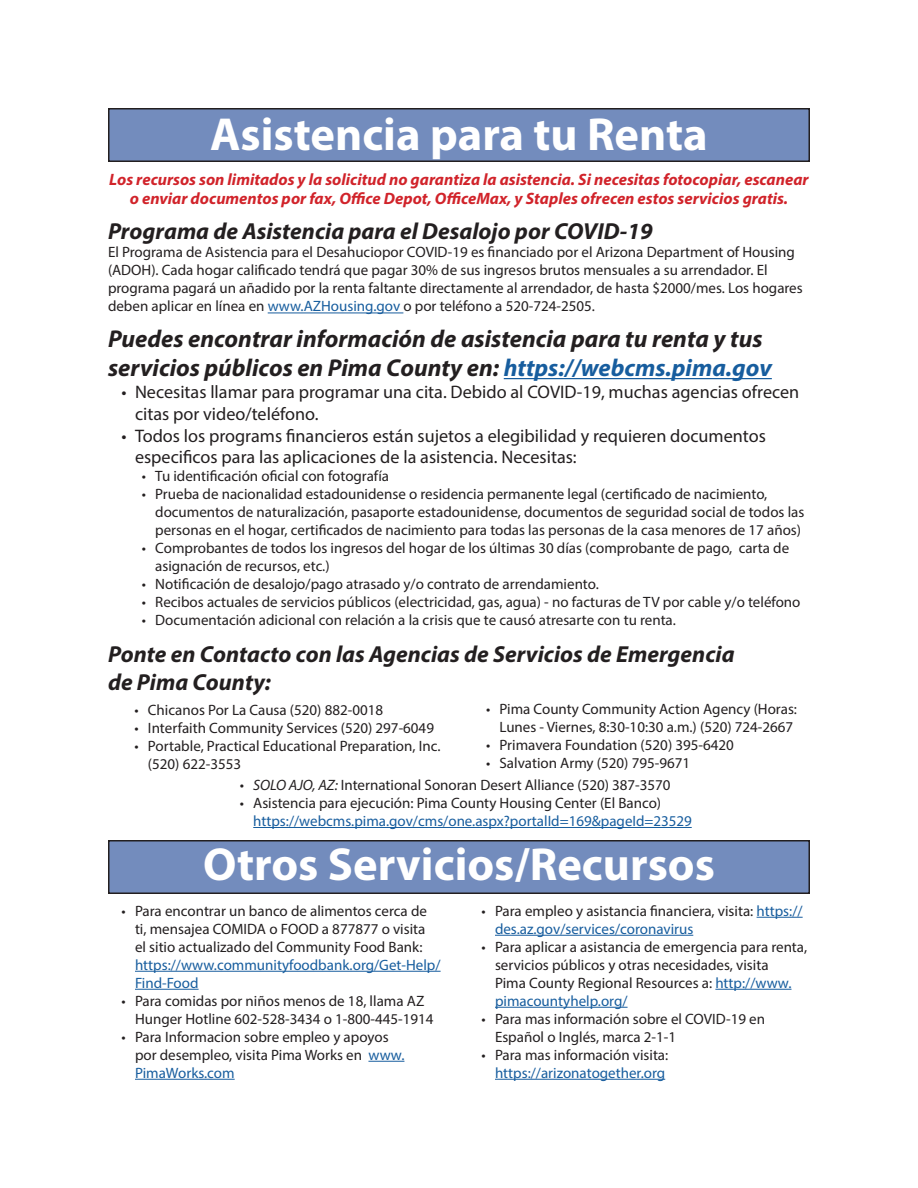
<style>
.page{position:relative;width:918px;height:1188px;background:#fff}
.page>*{position:absolute;margin:0;border:0;box-sizing:border-box;transform-origin:0 0}
.t1{font:700 46.5px "Myriad Pro";color:#fff}
.t2{font:italic 700 24.45px/29.4px "Myriad Pro";color:#231f20}
.t3{font:italic 700 23.25px "Myriad Pro";color:#231f20}
.t4{font:18.15px/21.8px "Myriad Pro";color:#231f20}
.t5{font:italic 700 16.5px/19.8px "Myriad Pro";color:#d1232a;text-align:center}
.t6{font:15px/18px "Myriad Pro";color:#231f20}
.t7{font:15px/18px "Myriad Pro";color:#175d9e}
.s1{color:#175d9e}
.s2{font-style:italic}
.s3{color:#231f20}
</style>
<div class="page">
<div style="left:109px;top:841px;width:700px;height:52px;background:#738cbd"></div>
<div style="left:108px;top:840px;width:702px;height:54px;border:2px solid #231f20"></div>
<div style="left:109px;top:109px;width:700px;height:52px;background:#738cbd"></div>
<div style="left:108px;top:108px;width:702px;height:54px;border:2px solid #231f20"></div>
<hr style="left:504px;top:378px;width:268px;height:1px;background:#175d9e">
<hr style="left:268px;top:313px;width:135px;height:1px;background:#175d9e">
<hr style="left:253px;top:827px;width:439px;height:1px;background:#175d9e">
<hr style="left:135px;top:971px;width:306px;height:1px;background:#175d9e">
<hr style="left:135px;top:989px;width:64px;height:1px;background:#175d9e">
<hr style="left:368px;top:1061px;width:36px;height:1px;background:#175d9e">
<hr style="left:135px;top:1079px;width:100px;height:1px;background:#175d9e">
<hr style="left:757px;top:917px;width:46px;height:1px;background:#175d9e">
<hr style="left:495px;top:935px;width:198px;height:1px;background:#175d9e">
<hr style="left:715px;top:989px;width:77px;height:1px;background:#175d9e">
<hr style="left:495px;top:1007px;width:133px;height:1px;background:#175d9e">
<hr style="left:495px;top:1079px;width:170px;height:1px;background:#175d9e">
<p class="t1" style="left:210px;top:104px;width:499px">Asistencia para tu Renta</p>
<p class="t5" style="left:109px;top:169px;width:701px">Los recursos son limitados y la solicitud no garantiza la asistencia. Si necesitas fotocopiar, escanear o enviar documentos por fax, Office Depot, OfficeMax, y Staples ofrecen estos servicios gratis.</p>
<p class="t3" style="left:108px;top:216px;width:546px">Programa de Asistencia para el Desalojo por COVID-19</p>
<p class="t6" style="left:108px;top:243px;width:696px">El Programa de Asistencia para el Desahuciopor COVID-19 es financiado por el Arizona Department of Housing (ADOH). Cada hogar calificado tendrá que pagar 30% de sus ingresos brutos mensuales a su arrendador. El programa pagará un añadido por la renta faltante directamente al arrendador, de hasta $2000/mes. Los hogares deben aplicar en línea en <span class="s1">www.AZHousing.gov</span> o por teléfono a 520-724-2505.</p>
<p class="t2" style="left:108px;top:323px;width:665px">Puedes encontrar información de asistencia para tu renta y tus servicios públicos en Pima County en: <span class="s1">https://webcms.pima.gov</span></p>
<p class="t4" style="left:135px;top:381px;width:666px;text-indent:-14px">• Necesitas llamar para programar una cita. Debido al COVID-19, muchas agencias ofrecen citas por video/teléfono.</p>
<p class="t4" style="left:135px;top:424px;width:632px;text-indent:-14px">• Todos los programs financieros están sujetos a elegibilidad y requieren documentos especificos para las aplicaciones de la asistencia. Necesitas:</p>
<p class="t6" style="left:142px;top:467px;width:249px">• Tu identificación oficial con fotografía</p>
<p class="t6" style="left:155px;top:485px;width:651px;text-indent:-14px">• Prueba de nacionalidad estadounidense o residencia permanente legal (certificado de nacimiento, documentos de naturalización, pasaporte estadounidense, documentos de seguridad social de todos las personas en el hogar, certificados de nacimiento para todas las personas de la casa menores de 17 años)</p>
<p class="t6" style="left:155px;top:539px;width:636px;text-indent:-14px">• Comprobantes de todos los ingresos del hogar de los últimas 30 días (comprobante de pago, carta de asignación de recursos, etc.)</p>
<p class="t6" style="left:142px;top:575px;width:459px">• Notificación de desalojo/pago atrasado y/o contrato de arrendamiento.</p>
<p class="t6" style="left:142px;top:593px;width:660px">• Recibos actuales de servicios públicos (electricidad, gas, agua) - no facturas de TV por cable y/o teléfono</p>
<p class="t6" style="left:142px;top:611px;width:536px">• Documentación adicional con relación a la crisis que te causó atresarte con tu renta.</p>
<p class="t3" style="left:108px;top:639px;width:628px">Ponte en Contacto con las Agencias de Servicios de Emergencia</p>
<p class="t3" style="left:108px;top:667px;width:164px">de Pima County:</p>
<p class="t6" style="left:486px;top:700px;width:313px;text-align:right">• Pima County Community Action Agency (Horas:<br>Lunes - Viernes, 8:30-10:30 a.m.) (520) 724-2667</p>
<p class="t6" style="left:486px;top:736px;width:249px">• Primavera Foundation (520) 395-6420</p>
<p class="t6" style="left:486px;top:754px;width:206px">• Salvation Army (520) 795-9671</p>
<p class="t6" style="left:240px;top:776px;width:432px"><span class="s2">• SOLO AJO, AZ:</span> International Sonoran Desert Alliance (520) 387-3570</p>
<p class="t7" style="left:253px;top:794px;width:440px;text-indent:-14px"><span class="s3">• Asistencia para ejecución: Pima County Housing Center (El Banco) </span>https://webcms.pima.gov/cms/one.aspx?portalId=169&amp;pageId=23529</p>
<p class="t6" style="left:134px;top:700px;width:250px">• Chicanos Por La Causa (520) 882-0018</p>
<p class="t6" style="left:134px;top:718px;width:301px">• Interfaith Community Services (520) 297-6049</p>
<p class="t6" style="left:148px;top:736px;width:294px;text-indent:-14px">• Portable, Practical Educational Preparation, Inc. (520) 622-3553</p>
<p class="t1" style="left:203px;top:834px;width:513px">Otros Servicios/Recursos</p>
<p class="t6" style="left:135px;top:901px;width:307px;text-indent:-14px">• Para encontrar un banco de alimentos cerca de ti, mensajea COMIDA o FOOD a 877877 o visita<br>el sitio actualizado del Community Food Bank: <span class="s1">https://www.communityfoodbank.org/Get-Help/ Find-Food</span></p>
<p class="t6" style="left:135px;top:991px;width:300px;text-indent:-14px">• Para comidas por niños menos de 18, llama AZ<br>Hunger Hotline 602-528-3434 o 1-800-445-1914</p>
<p class="t6" style="left:135px;top:1027px;width:271px;text-indent:-14px">• Para Informacion sobre empleo y apoyos por desempleo, visita Pima Works en <span class="s1">www.<br>PimaWorks.com</span></p>
<p class="t6" style="left:495px;top:901px;width:309px;text-indent:-14px">• Para empleo y asistancia financiera, visita: <span class="s1">https:// des.az.gov/services/coronavirus</span></p>
<p class="t6" style="left:495px;top:937px;width:314px;text-indent:-14px">• Para aplicar a asistancia de emergencia para renta, servicios públicos y otras necesidades, visita<br>Pima County Regional Resources a: <span class="s1">http://www. pimacountyhelp.org/</span></p>
<p class="t6" style="left:495px;top:1009px;width:272px;text-indent:-14px">• Para mas información sobre el COVID-19 en<br>Español o Inglés, marca 2-1-1</p>
<p class="t6" style="left:482px;top:1045px;width:188px">• Para mas información visita:</p>
<p class="t7" style="left:495px;top:1063px;width:172px">https://arizonatogether.org</p>
</div>
